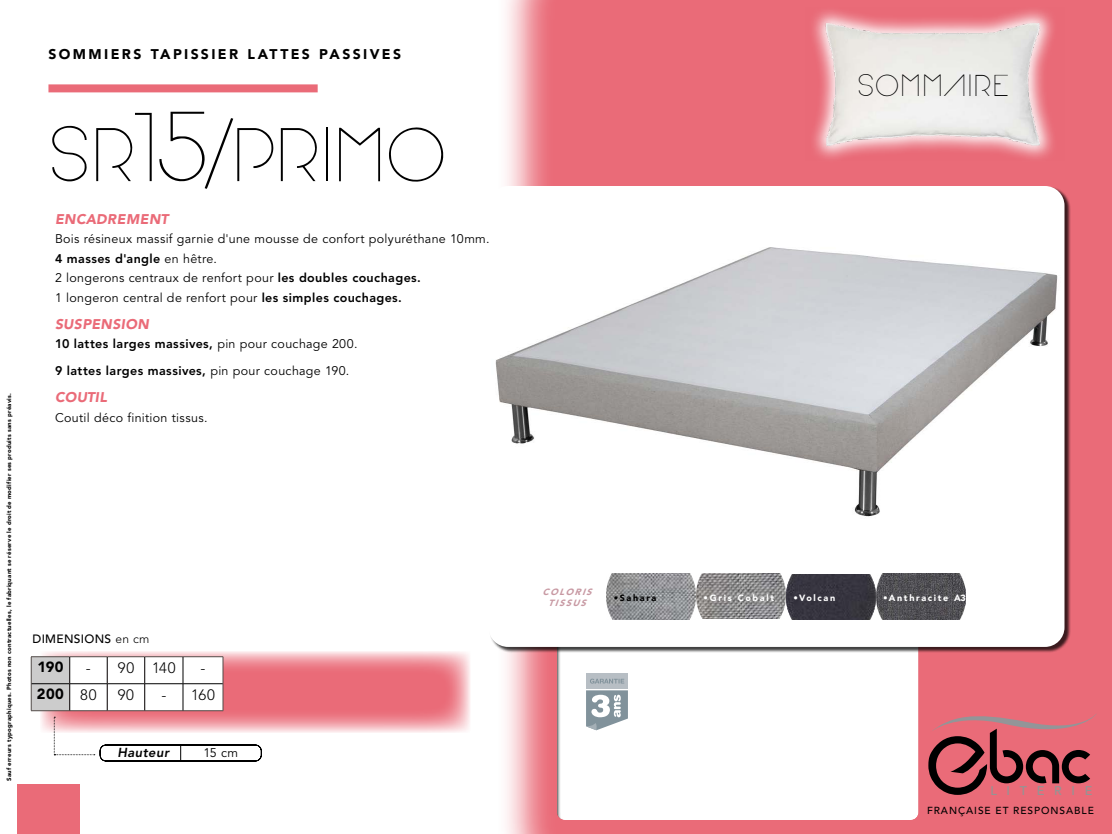
<style>
.page{position:relative;width:1112px;height:834px;background:#fff}
.page>*{position:absolute;margin:0;border:0;box-sizing:border-box;transform-origin:0 0}
.t1{font:75px "Arual";letter-spacing:.005em;color:#000}
.t2{font:30px "Arual";letter-spacing:.035em;color:#000}
.t3{font:300 15px "Avenir LT Std";letter-spacing:.045em;color:#000}
.t4{font:900 14.7px "Avenir LT Std";letter-spacing:.025em;color:#000}
.t5{font:900 14px "Avenir LT Std";letter-spacing:.17em;color:#000}
.t6{font:italic 900 14px "Avenir LT Std";letter-spacing:.025em;color:#ea6b78}
.t7{font:italic 800 13px "Avenir LT Std";letter-spacing:.035em;color:#000}
.t8{font:500 12.55px "Avenir LT Std";letter-spacing:.775em;color:#929595}
.t9{font:12.5px/19.5px "Avenir LT Std";letter-spacing:.025em;color:#000}
.t10{font:800 12.5px/27px "Avenir LT Std";letter-spacing:.03em;color:#000}
.t11{font:500 12px "Avenir LT Std";letter-spacing:.025em;color:#000}
.t12{font:500 10.15px "Avenir LT Std";letter-spacing:.095em;color:#000}
.t13{font:900 9px "Avenir LT Std";letter-spacing:.185em;color:#fff}
.t14{font:italic 900 9px/11px "Avenir LT Std";color:#c899a3;text-align:center}
.t15{font:900 9px "Avenir LT Std";letter-spacing:.185em;color:#000}
.t16{font:900 6px "Avenir LT Std";letter-spacing:.035em;color:#000}
.s1{font-weight:800}
.s2{font-weight:400}
.s3{font-weight:300}
.s4{font-weight:300;font-size:15px}
</style>
<div class="page">
<svg style="left:40px;top:651px;width:430px;height:82px;background:#ee8d97"></svg>
<div style="left:17px;top:784px;width:63px;height:50px;background:#ea6b78"></div>
<svg style="left:507px;top:0;width:49px;height:834px;background:#f1a6ad"></svg>
<div style="left:556px;top:0;width:556px;height:834px;background:#ea6b78"></div>
<div style="left:553px;top:633px;width:370px;height:187px;background:#fff"></div>
<div style="left:489px;top:187px;width:582px;height:466px;background:#000;opacity:.75"></div>
<div style="left:488px;top:186px;width:576px;height:461px;background:#fff;border-radius:20px"></div>
<div style="left:48px;top:84px;width:270px;height:8px;background:#ea6b78"></div>
<svg style="left:928px;top:711px;width:169px;height:84px;background:#b4565f"></svg>
<div style="left:586px;top:673px;width:42px;height:15px;background:#b7bec4"></div>
<svg style="left:590px;top:679px;width:34px;height:5px"></svg>
<svg style="left:586px;top:690px;width:42px;height:40px"></svg>
<div style="left:808px;top:5px;width:249px;height:158px;background:#ea6b78"></div>
<img style="left:806px;top:8px;width:258px;height:153px">
<hr style="left:31px;top:656px;width:39px;height:1px;background:#524b48">
<hr style="left:70px;top:656px;width:37px;height:1px;background:#524b48">
<hr style="left:107px;top:656px;width:38px;height:1px;background:#524b48">
<hr style="left:145px;top:656px;width:38px;height:1px;background:#524b48">
<hr style="left:183px;top:656px;width:40px;height:1px;background:#524b48">
<svg style="left:31px;top:657px;width:193px;height:54px"></svg>
<img style="left:495px;top:247px;width:563px;height:270px">
<svg style="left:54px;top:717px;width:208px;height:44px"></svg>
<img style="left:606px;top:573px;width:360px;height:47px">
<p class="t5" style="left:48px;top:45px;width:354px">SOMMIERS TAPISSIER LATTES PASSIVES</p>
<p class="t16" style="left:5px;top:781px;width:389px;rotate:-90deg">Sauf erreurs typographiques. Photos non contractuelles, le fabriquant se réserve le droit de modifier ses produits sans préavis.</p>
<h1 class="t1" style="left:48px;top:105px;width:400px">SR15/PRIMO</h1>
<p class="t6" style="left:55px;top:210px;width:115px">ENCADREMENT</p>
<p class="t9" style="left:55px;top:229px;width:436px">Bois résineux massif garnie d'une mousse de confort polyuréthane 10mm.<br><span class="s1">4 masses d'angle</span> en hêtre.<br>2 longerons centraux de renfort pour <span class="s1">les doubles couchages.<br></span>1 longeron central de renfort pour <span class="s1">les simples couchages.</span></p>
<p class="t6" style="left:55px;top:315px;width:95px">SUSPENSION</p>
<p class="t10" style="left:55px;top:330px;width:304px">10 lattes larges massives, <span class="s2">pin pour couchage 200.<br></span>9 lattes larges massives, <span class="s2">pin pour couchage 190.</span></p>
<p class="t6" style="left:55px;top:389px;width:54px">COUTIL</p>
<p class="t9" style="left:55px;top:408px;width:154px">Coutil déco finition tissus.</p>
<p class="t11" style="left:32px;top:632px;width:119px">DIMENSIONS <span class="s3">en cm</span></p>
<p class="t4" style="left:37px;top:658px;width:28px">190</p>
<p class="t3" style="left:86px;top:659px;width:91px">- 90 140</p>
<p class="t3" style="left:201px;top:659px;width:6px">-</p>
<p class="t4" style="left:37px;top:685px;width:61px">200 <span class="s4">80</span></p>
<p class="t3" style="left:118px;top:686px;width:18px">90</p>
<p class="t3" style="left:161px;top:686px;width:55px">- 160</p>
<p class="t7" style="left:117px;top:745px;width:53px">Hauteur</p>
<p class="t9" style="left:204px;top:743px;width:36px">15 cm</p>
<h2 class="t2" style="left:857px;top:65px;width:152px">SOMMAIRE</h2>
<p class="t14" style="left:543px;top:586px;width:54px">COLORIS<br>TISSUS</p>
<p class="t15" style="left:614px;top:592px;width:44px">•Sahara</p>
<p class="t13" style="left:704px;top:592px;width:72px">•Gris Cobalt</p>
<p class="t13" style="left:793px;top:592px;width:43px">•Volcan</p>
<p class="t13" style="left:883px;top:592px;width:84px">•Anthracite A3</p>
<p class="t8" style="left:990px;top:784px;width:103px">LITERIE</p>
<p class="t12" style="left:927px;top:805px;width:168px">FRANÇAISE ET RESPONSABLE</p>
</div>
